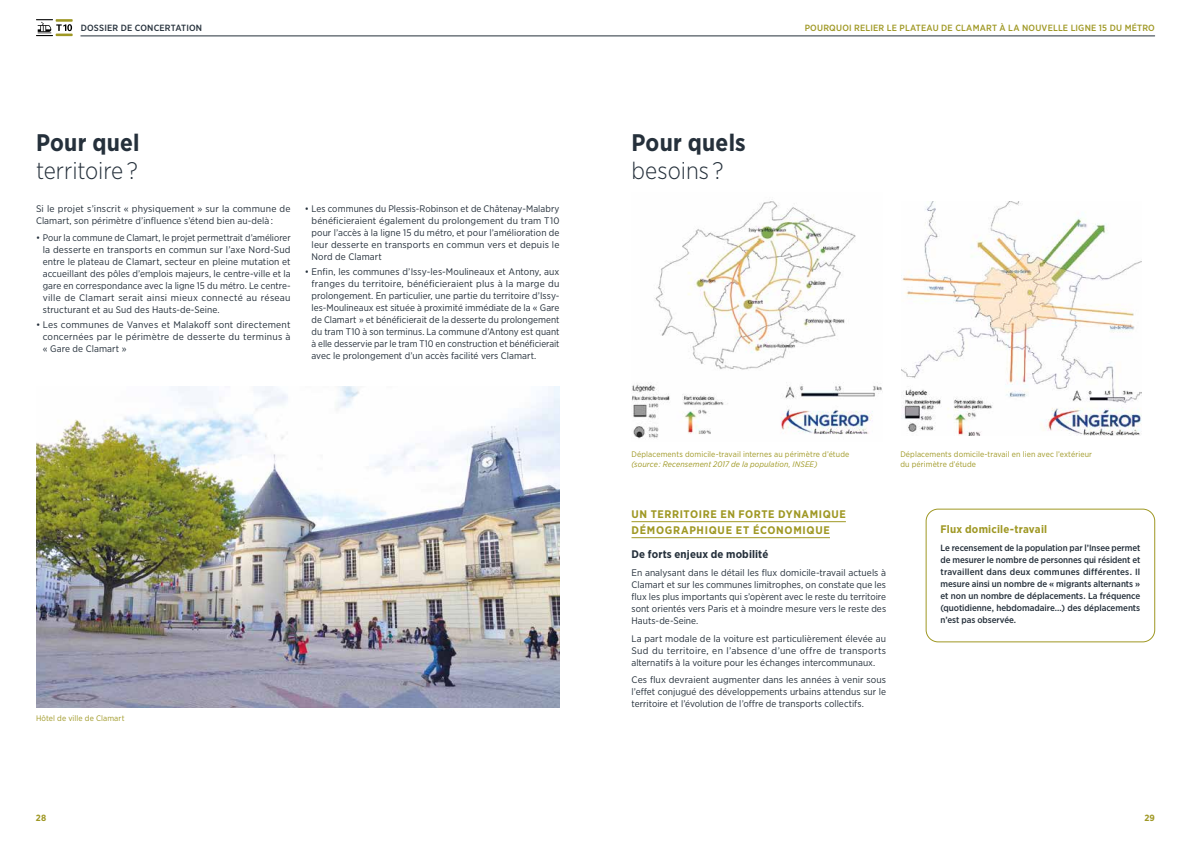
<style>
.page{position:relative;width:1191px;height:842px;background:#fff}
.page>*{position:absolute;margin:0;border:0;box-sizing:border-box;transform-origin:0 0}
.Titre1{font:300 24px/28px "Gotham Narrow";letter-spacing:-.005em;color:#25303b}
.Titre1-2{font:700 24px/28px "Gotham Narrow";letter-spacing:.01em;color:#25303b}
.Texte_FAG{font:700 11px/16px "Gotham Narrow";letter-spacing:.055em;color:#9f9824}
.Texte_FAG-2{font:700 11px "Gotham Narrow";letter-spacing:.01em;color:#25303b}
.Texte_FAG-3{font:700 11px "Gotham Narrow";letter-spacing:.02em;color:#9f9824}
.Texte_FAG-4{font:9.5px/12px "Gotham Narrow";letter-spacing:.005em;color:#25303b;text-align:justify}
.Texte_FAG-5{font:9.5px/12px "Gotham Narrow";letter-spacing:.005em;color:#25303b;text-align:justify;scale:1.04 1}
.Texte_FAG-6{font:9.5px/12px "Gotham Narrow";letter-spacing:.005em;color:#25303b;scale:1.05 1}
.Texte_FAG-7{font:500 9px/12px "Gotham Narrow";letter-spacing:-.005em;color:#25303b;text-align:justify}
.Texte_FAG-8{font:500 9px "Gotham Narrow";letter-spacing:.02em;color:#9f9824}
.Texte_FAG-9{font:500 9px "Gotham Narrow";letter-spacing:.02em;color:#25303b}
.Texte_FAG-10{font:700 9px "Gotham Narrow";color:#9f9824}
.Texte_FAG-11{font:8px/9.6px "Gotham Narrow";letter-spacing:.015em;color:#9f9824}
.Texte_FAG-12{font:italic 8px "Gotham Narrow";letter-spacing:.015em;color:#9f9824}
.s1{font-weight:700}
.s2{font-weight:300}
</style>
<div class="page">
<svg style="left:36px;top:19px;width:37px;height:17px"></svg>
<hr style="left:81px;top:36px;width:1073px;height:1px;background:#25303b">
<hr style="left:631px;top:521px;width:215px;height:1px;background:#9f9824">
<hr style="left:631px;top:537px;width:199px;height:1px;background:#9f9824">
<div style="left:926px;top:509px;width:229px;height:133px;border:1px solid #9f9824;border-radius:12px"></div>
<img style="left:901px;top:202px;width:240px;height:234px">
<img style="left:632px;top:201px;width:250px;height:238px">
<img style="left:36px;top:387px;width:523px;height:320px">
<p class="Texte_FAG-9" style="left:81px;top:22px;width:123px">DOSSIER DE CONCERTATION</p>
<p class="Texte_FAG-8" style="left:804px;top:22px;width:352px">POURQUOI RELIER LE PLATEAU DE CLAMART À LA NOUVELLE LIGNE 15 DU MÉTRO</p>
<p class="Titre1" style="left:36px;top:128px;width:105px"><span class="s1">Pour quel </span>territoire ?</p>
<p class="Texte_FAG-6" style="left:36px;top:202px;width:244px">Si le projet s’inscrit « physiquement » sur la commune de<br>Clamart, son périmètre d’influence s’étend bien au-delà :</p>
<p class="Texte_FAG-4" style="left:43px;top:232px;width:249px;text-indent:-7px">• Pour la commune de Clamart, le projet permettrait d’améliorer la desserte en transports en commun sur l’axe Nord-Sud entre le plateau de Clamart, secteur en pleine mutation et accueillant des pôles d’emplois majeurs, le centre-ville et la gare en correspondance avec la ligne 15 du métro. Le centre&shy;ville de Clamart serait ainsi mieux connecté au réseau structurant et au Sud des Hauts-de-Seine.</p>
<p class="Texte_FAG-6" style="left:43px;top:319px;width:237px;text-align:justify;text-indent:-7px">• Les communes de Vanves et Malakoff sont directement concernées par le périmètre de desserte du terminus à « Gare de Clamart »</p>
<p class="Texte_FAG-4" style="left:311px;top:202px;width:249px;text-indent:-7px">• Les communes du Plessis-Robinson et de Châtenay-Malabry bénéficieraient également du prolongement du tram T10 pour l’accès à la ligne 15 du métro, et pour l’amélioration de leur desserte en transports en commun vers et depuis le Nord de Clamart</p>
<p class="Texte_FAG-4" style="left:311px;top:265px;width:249px;text-indent:-7px">• Enfin, les communes d’Issy-les-Moulineaux et Antony, aux franges du territoire, bénéficieraient plus à la marge du prolongement. En particulier, une partie du territoire d’Issy&shy;les-Moulineaux est située à proximité immédiate de la « Gare de Clamart » et bénéficierait de la desserte du prolongement du tram T10 à son terminus. La commune d’Antony est quant à elle desservie par le tram T10 en construction et bénéficierait avec le prolongement d’un accès facilité vers Clamart.</p>
<p class="Titre1-2" style="left:631px;top:128px;width:116px">Pour quels <span class="s2">besoins ?</span></p>
<p class="Texte_FAG-11" style="left:631px;top:449px;width:219px">Déplacements domicile-travail internes au périmètre d’étude</p>
<p class="Texte_FAG-12" style="left:631px;top:459px;width:187px">(source : Recensement 2017 de la population, INSEE)</p>
<p class="Texte_FAG-11" style="left:900px;top:449px;width:193px">Déplacements domicile-travail en lien avec l’extérieur du périmètre d’étude</p>
<p class="Texte_FAG" style="left:631px;top:506px;width:216px">UN TERRITOIRE EN FORTE DYNAMIQUE<br>DÉMOGRAPHIQUE ET ÉCONOMIQUE</p>
<p class="Texte_FAG-2" style="left:631px;top:547px;width:138px">De forts enjeux de mobilité</p>
<p class="Texte_FAG-4" style="left:631px;top:566px;width:256px">En analysant dans le détail les flux domicile-travail actuels à Clamart et sur les communes limitrophes, on constate que les flux les plus importants qui s’opèrent avec le reste du territoire sont orientés vers Paris et à moindre mesure vers le reste des Hauts-de-Seine.</p>
<p class="Texte_FAG-5" style="left:631px;top:632px;width:246px">La part modale de la voiture est particulièrement élevée au Sud du territoire, en l’absence d’une offre de transports alternatifs à la voiture pour les échanges intercommunaux.</p>
<p class="Texte_FAG-5" style="left:631px;top:674px;width:246px">Ces flux devraient augmenter dans les années à venir sous l’effet conjugué des développements urbains attendus sur le territoire et l’évolution de l’offre de transports collectifs.</p>
<p class="Texte_FAG-3" style="left:940px;top:522px;width:108px">Flux domicile-travail</p>
<p class="Texte_FAG-7" style="left:940px;top:542px;width:201px">Le recensement de la population par l’Insee permet de mesurer le nombre de personnes qui résident et travaillent dans deux communes différentes. Il mesure ainsi un nombre de « migrants alternants » et non un nombre de déplacements. La fréquence (quotidienne, hebdomadaire…) des déplacements n’est pas observée.</p>
<p class="Texte_FAG-11" style="left:36px;top:713px;width:90px">Hôtel de ville de Clamart</p>
<p class="Texte_FAG-10" style="left:36px;top:812px;width:12px">28</p>
<p class="Texte_FAG-10" style="left:1144px;top:812px;width:12px">29</p>
</div>
